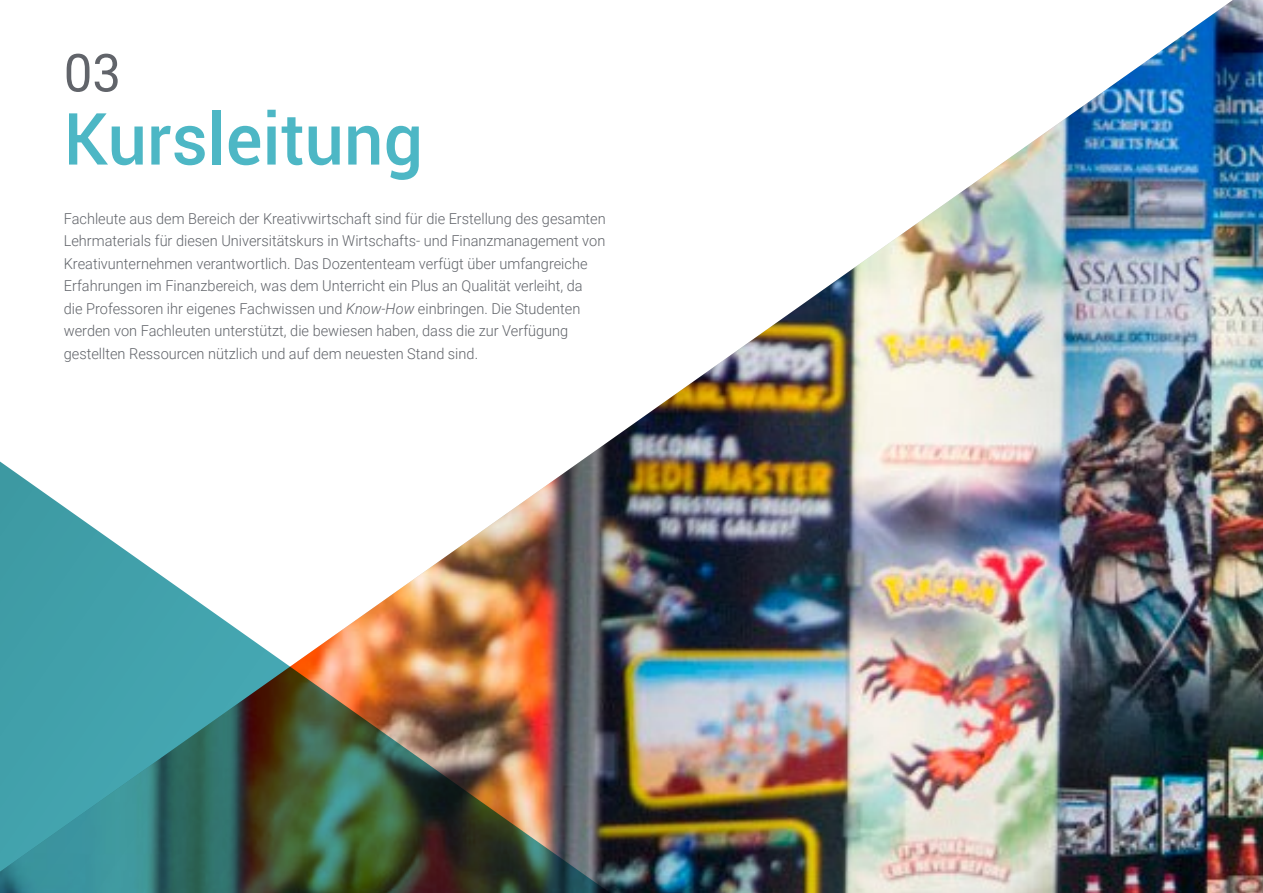
<style>
.page{position:relative;width:1263px;height:893px;background:#fff}
.page>*{position:absolute;margin:0;border:0;box-sizing:border-box;transform-origin:0 0}
.t1{font:500 72px "Roboto";color:#4db7c5}
.t2{font:52.5px "Roboto";color:#61646a}
.t3{font:300 15px/22.5px "Roboto";color:#61646a}
.s1{font-style:italic}
</style>
<div class="page">
<img style="left:602px;top:0;width:661px;height:893px">
<img style="left:0;top:446px;width:640px;height:447px">
<h2 class="t2" style="left:64px;top:36px;width:59px">03</h2>
<h1 class="t1" style="left:64px;top:88px;width:361px">Kursleitung</h1>
<p class="t3" style="left:64px;top:207px;width:543px">Fachleute aus dem Bereich der Kreativwirtschaft sind für die Erstellung des gesamten Lehrmaterials für diesen Universitätskurs in Wirtschafts- und Finanzmanagement von Kreativunternehmen verantwortlich. Das Dozententeam verfügt über umfangreiche Erfahrungen im Finanzbereich, was dem Unterricht ein Plus an Qualität verleiht, da<br>die Professoren ihr eigenes Fachwissen und <span class="s1">Know-How</span> einbringen. Die Studenten werden von Fachleuten unterstützt, die bewiesen haben, dass die zur Verfügung gestellten Ressourcen nützlich und auf dem neuesten Stand sind.</p>
</div>
